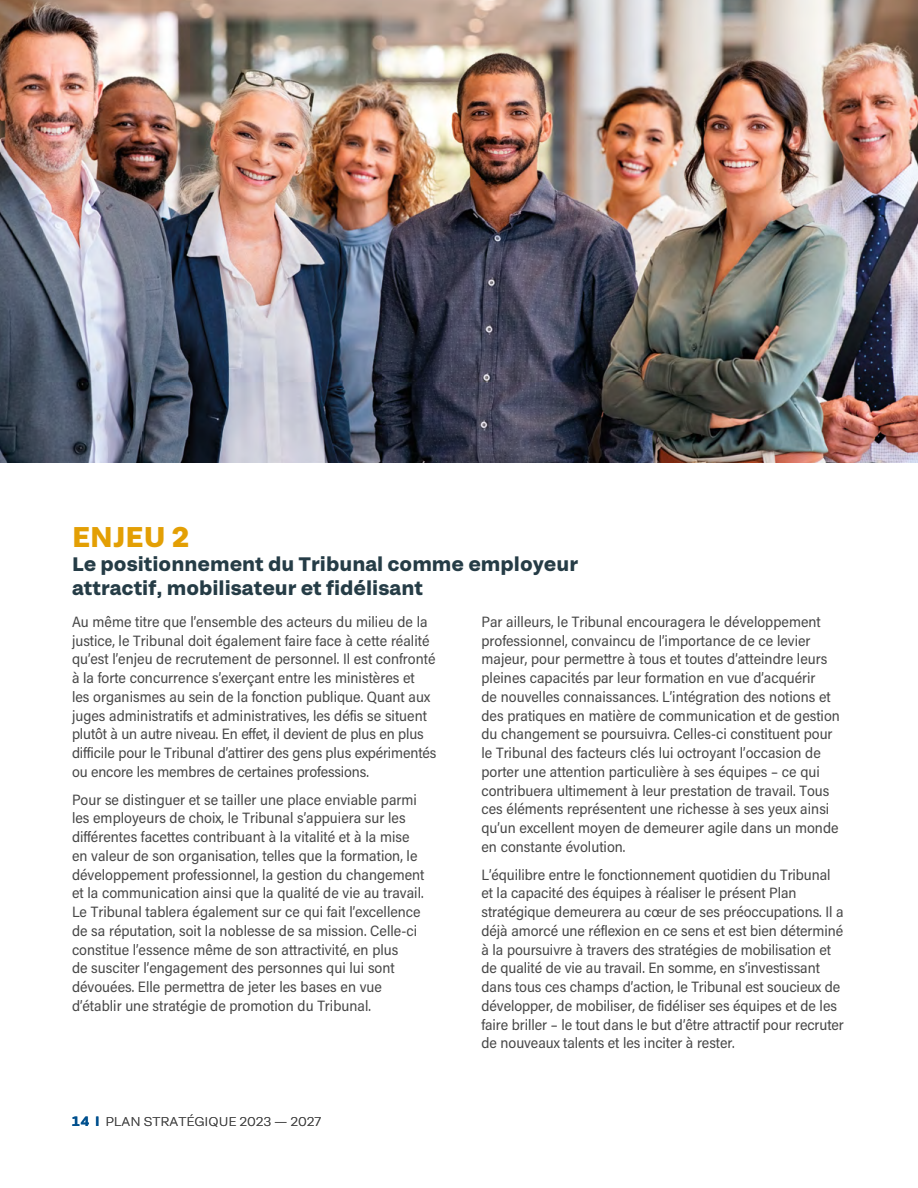
<style>
.page{position:relative;width:918px;height:1188px;background:#fff}
.page>*{position:absolute;margin:0;border:0;box-sizing:border-box;transform-origin:0 0}
.H3_Titre_Niv3_Enjeu{font:700 28.5px "Grtsk Peta";color:#e39f04}
.H3_Titre_Niv3_Enjeu-2{font:700 19.5px/24px "Grtsk Peta";color:#253c46}
.P_Texte_courant{font:15px/18.8px "Acumin Variable Concept";color:#474747}
.t1{font:300 12.75px "Grtsk Peta";color:#474747}
.s1{font-weight:600;font-size:13.5px;color:#00508e}
</style>
<div class="page">
<img style="left:0;top:0;width:918px;height:462px">
<h3 class="H3_Titre_Niv3_Enjeu" style="left:72px;top:518px;width:119px">ENJEU 2</h3>
<h3 class="H3_Titre_Niv3_Enjeu-2" style="left:72px;top:551px;width:508px">Le positionnement du Tribunal comme employeur attractif, mobilisateur et fidélisant</h3>
<p class="P_Texte_courant" style="left:72px;top:612px;width:366px">Au même titre que l’ensemble des acteurs du milieu de la justice, le Tribunal doit également faire face à cette réalité qu’est l’enjeu de recrutement de personnel. Il est confronté à la forte concurrence s’exerçant entre les ministères et<br>les organismes au sein de la fonction publique. Quant aux juges administratifs et administratives, les défis se situent plutôt à un autre niveau. En effet, il devient de plus en plus difficile pour le Tribunal d’attirer des gens plus expérimentés ou encore les membres de certaines professions.</p>
<p class="P_Texte_courant" style="left:72px;top:790px;width:354px">Pour se distinguer et se tailler une place enviable parmi les employeurs de choix, le Tribunal s’appuiera sur les différentes facettes contribuant à la vitalité et à la mise en valeur de son organisation, telles que la formation, le développement professionnel, la gestion du changement et la communication ainsi que la qualité de vie au travail.<br>Le Tribunal tablera également sur ce qui fait l’excellence de sa réputation, soit la noblesse de sa mission. Celle-ci constitue l’essence même de son attractivité, en plus<br>de susciter l’engagement des personnes qui lui sont dévouées. Elle permettra de jeter les bases en vue d’établir une stratégie de promotion du Tribunal.</p>
<p class="P_Texte_courant" style="left:482px;top:612px;width:360px">Par ailleurs, le Tribunal encouragera le développement professionnel, convaincu de l’importance de ce levier majeur, pour permettre à tous et toutes d’atteindre leurs pleines capacités par leur formation en vue d’acquérir<br>de nouvelles connaissances. L’intégration des notions et des pratiques en matière de communication et de gestion du changement se poursuivra. Celles-ci constituent pour le Tribunal des facteurs clés lui octroyant l’occasion de porter une attention particulière à ses équipes – ce qui contribuera ultimement à leur prestation de travail. Tous ces éléments représentent une richesse à ses yeux ainsi qu’un excellent moyen de demeurer agile dans un monde en constante évolution.</p>
<p class="P_Texte_courant" style="left:482px;top:865px;width:364px">L’équilibre entre le fonctionnement quotidien du Tribunal et la capacité des équipes à réaliser le présent Plan stratégique demeurera au cœur de ses préoccupations. Il a déjà amorcé une réflexion en ce sens et est bien déterminé à la poursuivre à travers des stratégies de mobilisation et de qualité de vie au travail. En somme, en s’investissant dans tous ces champs d’action, le Tribunal est soucieux de développer, de mobiliser, de fidéliser ses équipes et de les faire briller – le tout dans le but d’être attractif pour recruter de nouveaux talents et les inciter à rester.</p>
<p class="t1" style="left:72px;top:1114px;width:251px"><span class="s1">14 I</span> PLAN STRATÉGIQUE 2023 — 2027</p>
</div>
